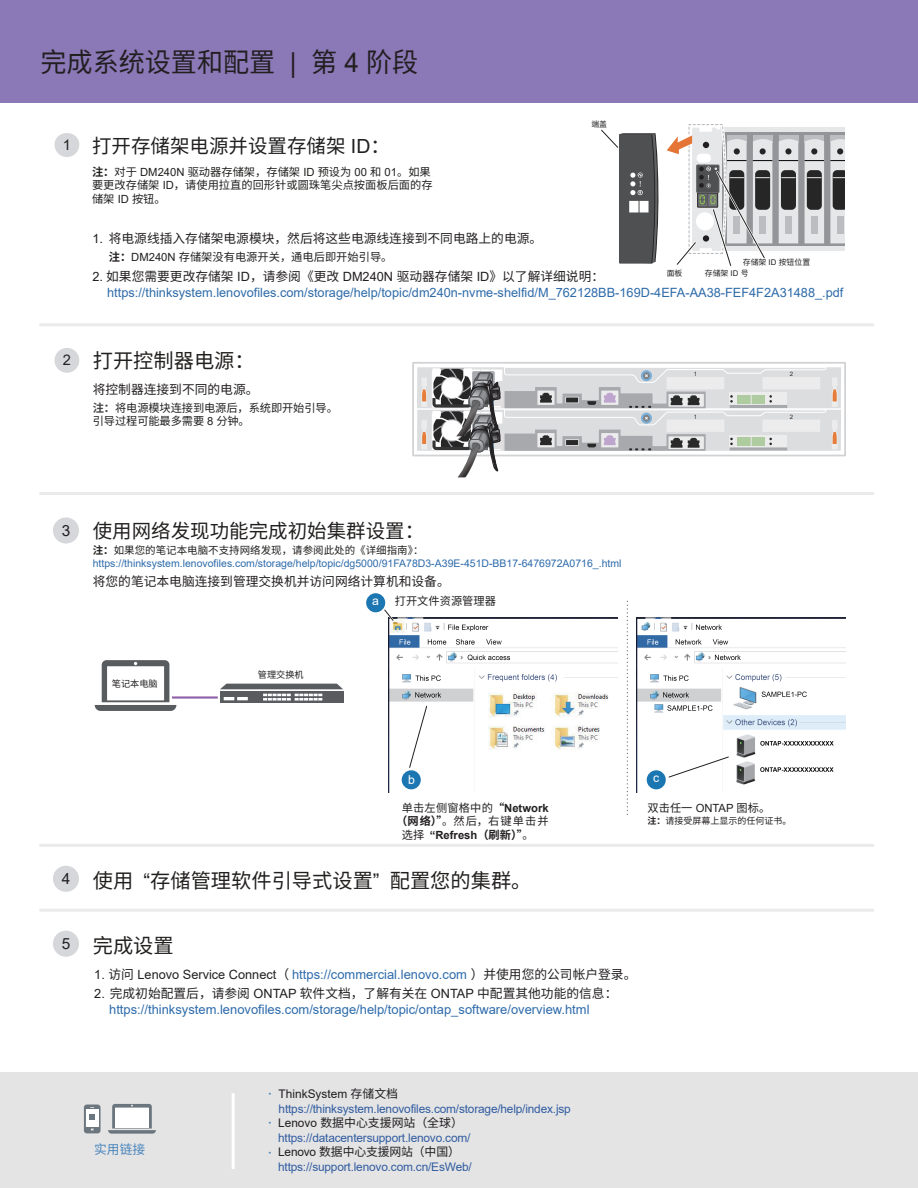
<style>
.page{position:relative;width:918px;height:1188px;background:#fff}
.page>*{position:absolute;margin:0;border:0;box-sizing:border-box;transform-origin:0 0}
.t1{font:27px "Noto Sans CJ Ksc";color:#221f21}
.t2{font:20.25px "Noto Sans CJ Ksc";color:#22201f}
.t3{font:19.5px "Noto Sans CJ Ksc";color:#22201f}
.t4{font:19.5px "Noto Sans CJ Ksc";color:#211f1f}
.t5{font:14.62px "Arial";color:#22201f}
.t6{font:12.98px "Arial";color:#2d6bab}
.t7{font:12.75px "Noto Sans CJ Ksc";color:#221f21}
.t8{font:12.75px "Arial";color:#2e6ba9}
.t9{font:12.75px "Noto Sans CJ Ksc";color:#4a85bb}
.t10{font:12.3px "Arial";color:#fff}
.t11{font:11.85px/14.2px "Arial";letter-spacing:-.015em;color:#315ca0}
.t12{font:11.85px "Noto Sans CJ Ksc";letter-spacing:-.005em;color:#211e20}
.t13{font:11.25px/13.5px "Noto Sans CJ Ksc";color:#221f21;text-align:center}
.t14{font:11.25px/13.5px "Noto Sans CJ Ksc";color:#21201f}
.t15{font:11.25px/13.5px "Noto Sans CJ Ksc";letter-spacing:-.01em;color:#211f20}
.t16{font:700 11.25px "Arial";color:#221f21}
.t17{font:10.5px "Arial";color:#2d6baa}
.t18{font:10.5px "Noto Sans CJ Ksc";color:#21201f}
.t19{font:9.15px "Noto Sans CJ Ksc";color:#221f21}
.t20{font:9px "Noto Sans CJ Ksc";color:#221f21}
.t21{font:7.88px "Noto Sans CJ Ksc";color:#221f21}
.t22{font:700 6.6px "Arial";color:#4a85bb}
.t23{font:6px "Arial";color:#29292a}
.s1{font-family:"Arial"}
.s2{font-weight:700}
.s3{font-family:"Arial";font-size:14.62px;color:#221f21}
.s4{font-weight:700;color:#424244}
.s5{font-family:"Arial";font-size:15.38px;color:#221f21}
.s6{font-family:"Arial";font-weight:700}
.s7{font-family:"Noto Sans CJ Ksc";font-weight:400}
.s8{font-family:"Noto Sans CJ Ksc"}
.s9{font-size:12.75px;color:#221f21}
.s10{font-family:"Noto Sans CJ Ksc";font-size:12.75px;color:#221f21}
.s11{color:#211e20}
.s12{font-family:"Noto Sans CJ Ksc";color:#211e20}
</style>
<div class="page">
<div style="left:0;top:0;width:917px;height:102px;background:#8b78b7"></div>
<hr style="left:40px;top:492px;width:833px;height:3px;background:#bcbdc0">
<hr style="left:40px;top:323px;width:833px;height:3px;background:#bcbdc0">
<hr style="left:40px;top:844px;width:833px;height:3px;background:#bcbdc0">
<div style="left:53px;top:517px;width:26px;height:27px;background:#d6d7da;border-radius:50%"></div>
<img style="left:389px;top:618px;width:228px;height:175px">
<img style="left:636px;top:618px;width:210px;height:175px">
<div style="left:366px;top:593px;width:19px;height:19px;background:#1b76b2;border-radius:50%"></div>
<div style="left:647px;top:770px;width:19px;height:19px;background:#1b76b2;border-radius:50%"></div>
<svg style="left:382px;top:607px;width:14px;height:16px"></svg>
<div style="left:402px;top:770px;width:19px;height:19px;background:#1b76b2;border-radius:50%"></div>
<svg style="left:407px;top:704px;width:22px;height:66px"></svg>
<svg style="left:668px;top:755px;width:63px;height:23px"></svg>
<svg style="left:627px;top:601px;width:1px;height:214px"></svg>
<hr style="left:172px;top:696px;width:46px;height:3px;background:#9062a9">
<div style="left:220px;top:691px;width:123px;height:12px;background:#595c5f"></div>
<svg style="left:220px;top:684px;width:123px;height:17px"></svg>
<svg style="left:94px;top:660px;width:93px;height:51px"></svg>
<hr style="left:40px;top:909px;width:833px;height:3px;background:#bcbdc0">
<div style="left:53px;top:931px;width:26px;height:26px;background:#d6d7da;border-radius:50%"></div>
<div style="left:53px;top:866px;width:26px;height:26px;background:#d6d7da;border-radius:50%"></div>
<div style="left:55px;top:348px;width:24px;height:25px;background:#d6d7da;border-radius:50%"></div>
<div style="left:412px;top:362px;width:434px;height:94px;border:2px solid #d1d2d4"></div>
<svg style="left:417px;top:367px;width:424px;height:111px"></svg>
<div style="left:0;top:1073px;width:918px;height:115px;background:#e4e4e5"></div>
<div style="left:55px;top:133px;width:24px;height:24px;background:#d6d7da;border-radius:50%"></div>
<div style="left:720px;top:127px;width:125px;height:124px;background:#e6e7e9"></div>
<svg style="left:772px;top:132px;width:73px;height:114px;background:#989a9d"></svg>
<div style="left:779px;top:135px;width:19px;height:7px;background:#bcbdc0"></div>
<svg style="left:779px;top:139px;width:19px;height:104px"></svg>
<div style="left:785px;top:217px;width:7px;height:17px;background:#bcbdc0"></div>
<div style="left:805px;top:135px;width:19px;height:7px;background:#bcbdc0"></div>
<svg style="left:805px;top:139px;width:19px;height:104px"></svg>
<div style="left:811px;top:217px;width:6px;height:17px;background:#bcbdc0"></div>
<div style="left:830px;top:135px;width:15px;height:7px;background:#bcbdc0"></div>
<svg style="left:830px;top:139px;width:15px;height:104px"></svg>
<div style="left:837px;top:217px;width:6px;height:17px;background:#bcbdc0"></div>
<svg style="left:601px;top:124px;width:171px;height:142px"></svg>
<svg style="left:84px;top:1105px;width:17px;height:28px"></svg>
<svg style="left:108px;top:1104px;width:48px;height:30px"></svg>
<div style="left:115px;top:1108px;width:33px;height:20px;background:#fff"></div>
<hr style="left:232px;top:1093px;width:3px;height:76px;background:#fff">
<h1 class="t1" style="left:40px;top:47px;width:379px">完成系统设置和配置 <span class="s1">|</span> 第 <span class="s1">4</span> 阶段</h1>
<p class="t21" style="left:591px;top:120px;width:17px">端盖</p>
<p class="t5" style="left:63px;top:135px;width:10px">1</p>
<h3 class="t4" style="left:92px;top:135px;width:299px">打开存储架电源并设置存储架 <span class="s1">ID</span>：</h3>
<p class="t14" style="left:92px;top:165px;width:342px"><span class="s2">注：</span>对于 <span class="s1">DM240N</span> 驱动器存储架，存储架 <span class="s1">ID</span> 预设为 <span class="s1">00</span> 和 <span class="s1">01</span>。如果要更改存储架 <span class="s1">ID</span>，请使用拉直的回形针或圆珠笔尖点按面板后面的存储架 <span class="s1">ID</span> 按钮。</p>
<p class="t7" style="left:92px;top:232px;width:451px"><span class="s1">1.</span> 将电源线插入存储架电源模块，然后将这些电源线连接到不同电路上的电源。</p>
<p class="t13" style="left:109px;top:250px;width:285px"><span class="s2">注：</span><span class="s1">DM240N</span> 存储架没有电源开关，通电后即开始引导。</p>
<p class="t7" style="left:92px;top:269px;width:513px"><span class="s1">2.</span> 如果您需要更改存储架 <span class="s1">ID</span>，请参阅《更改 <span class="s1">DM240N</span> 驱动器存储架 <span class="s1">ID</span>》以了解详细说明：</p>
<p class="t8" style="left:107px;top:283px;width:738px">https://thinksystem.lenovofiles.com/storage/help/topic/dm240n-nvme-shelfid/M_762128BB-169D-4EFA-AA38-FEF4F2A31488_.pdf</p>
<p class="t21" style="left:743px;top:258px;width:69px">存储架 <span class="s1">ID</span> 按钮位置</p>
<p class="t21" style="left:705px;top:269px;width:45px">存储架 <span class="s1">ID</span> 号</p>
<p class="t21" style="left:667px;top:269px;width:17px">面板</p>
<h2 class="t2" style="left:63px;top:349px;width:193px"><span class="s3">2</span> 打开控制器电源：</h2>
<p class="t7" style="left:93px;top:382px;width:167px">将控制器连接到不同的电源。</p>
<p class="t15" style="left:93px;top:401px;width:247px"><span class="s4">注：</span>将电源模块连接到电源后，系统即开始引导。引导过程可能最多需要 <span class="s1">8</span> 分钟。</p>
<p class="t23" style="left:694px;top:370px;width:5px">1</p>
<p class="t23" style="left:790px;top:370px;width:5px">2</p>
<p class="t23" style="left:694px;top:412px;width:5px">1</p>
<p class="t23" style="left:790px;top:412px;width:5px">2</p>
<h3 class="t3" style="left:62px;top:520px;width:364px"><span class="s5">3</span> 使用网络发现功能完成初始集群设置：</h3>
<p class="t7" style="left:93px;top:574px;width:358px">将您的笔记本电脑连接到管理交换机并访问网络计算机和设备。</p>
<p class="t18" style="left:93px;top:544px;width:332px"><span class="s2">注：</span>如果您的笔记本电脑不支持网络发现，请参阅此处的《详细指南》：</p>
<p class="t17" style="left:93px;top:556px;width:530px">https://thinksystem.lenovofiles.com/storage/help/topic/dg5000/91FA78D3-A39E-451D-BB17-6476972A0716_.html</p>
<p class="t10" style="left:372px;top:593px;width:8px">a</p>
<p class="t13" style="left:395px;top:595px;width:103px">打开文件资源管理器</p>
<p class="t19" style="left:112px;top:678px;width:47px">笔记本电脑</p>
<p class="t19" style="left:258px;top:669px;width:47px">管理交换机</p>
<p class="t10" style="left:408px;top:771px;width:8px">b</p>
<p class="t13" style="left:396px;top:801px;width:154px">单击左侧窗格中的<span class="s2">“</span><span class="s6">Network</span><span class="s2">（网络）”</span>。然后，右键单击并</p>
<p class="t16" style="left:402px;top:827px;width:133px"><span class="s7">选择</span> “Refresh<span class="s8">（刷新）”</span><span class="s7">。</span></p>
<h2 class="t2" style="left:62px;top:869px;width:471px"><sup>4</sup> 使用 <span class="s1">“</span>存储管理软件引导式设置<span class="s1">”</span> 配置您的集群。</h2>
<h2 class="t2" style="left:62px;top:934px;width:114px"><sup>5</sup> 完成设置</h2>
<p class="t6" style="left:94px;top:965px;width:544px"><span class="s9">1.</span> <span class="s10">访问</span> <span class="s9">Lenovo Service Connect</span><span class="s10">（</span> https://commercial.lenovo.com <span class="s10">）并使用您的公司帐户登录。</span></p>
<p class="t7" style="left:94px;top:986px;width:525px"><span class="s1">2.</span> 完成初始配置后，请参阅 <span class="s1">ONTAP</span> 软件文档，了解有关在 <span class="s1">ONTAP</span> 中配置其他功能的信息：</p>
<p class="t6" style="left:109px;top:1000px;width:482px">https://thinksystem.lenovofiles.com/storage/help/topic/ontap_software/overview.html</p>
<p class="t10" style="left:653px;top:769px;width:8px">c</p>
<p class="t13" style="left:648px;top:801px;width:124px">双击任一 <span class="s1">ONTAP</span> 图标。</p>
<p class="t20" style="left:648px;top:815px;width:145px"><span class="s2">注：</span>请接受屏幕上显示的任何证书。</p>
<p class="t9" style="left:94px;top:1143px;width:53px">实用链接</p>
<p class="t11" style="left:279px;top:1087px;width:294px"><span class="s11">ThinkSystem</span> <span class="s12">存储文档</span>https://thinksystem.lenovofiles.com/storage/help/index.jsp</p>
<p class="t22" style="left:269px;top:1090px;width:4px">•</p>
<p class="t12" style="left:269px;top:1116px;width:196px"><sup>•</sup> <span class="s1">Lenovo</span> 数据中心支援网站（全球）</p>
<p class="t11" style="left:278px;top:1130px;width:194px">https://datacentersupport.lenovo.com/</p>
<p class="t22" style="left:269px;top:1148px;width:4px">•</p>
<p class="t12" style="left:278px;top:1145px;width:183px"><span class="s1">Lenovo</span> 数据中心支援网站（中国）</p>
<p class="t11" style="left:278px;top:1159px;width:195px">https://support.lenovo.com.cn/EsWeb/</p>
</div>
